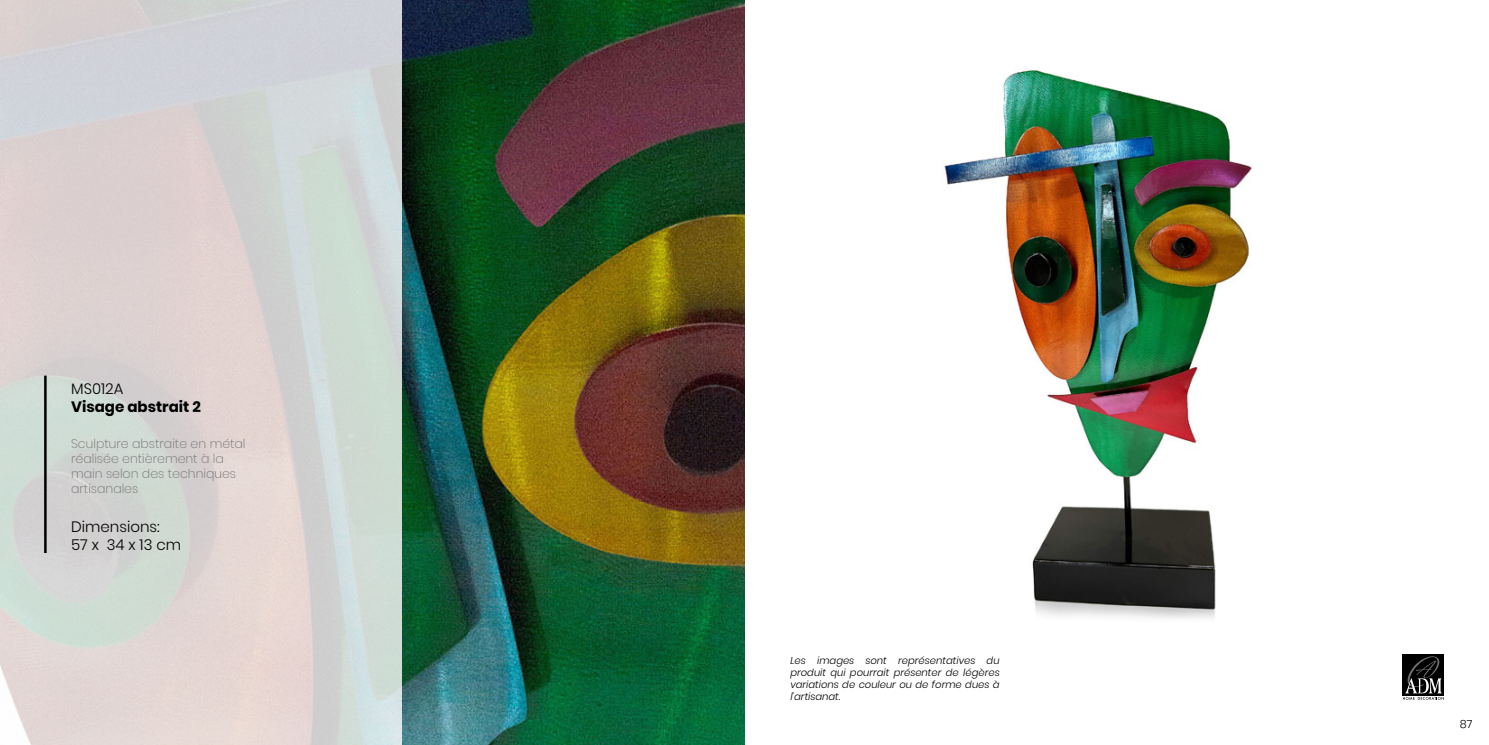
<style>
.page{position:relative;width:1489px;height:745px;background:#fff}
.page>*{position:absolute;margin:0;border:0;box-sizing:border-box;transform-origin:0 0}
.t1{font:300 15px/18px "Poppins";color:#000}
.t2{font:700 15px "Poppins";color:#000}
.t3{font:200 12.5px/15px "Poppins";color:#706f6f}
.t4{font:300 11.25px "Poppins";color:#000}
.t5{font:italic 300 10px/12px "Poppins";color:#000;text-align:justify}
</style>
<div class="page">
<div style="left:1402px;top:654px;width:41px;height:41px;background:#000"></div>
<svg style="left:1402px;top:656px;width:41px;height:43px"></svg>
<img style="left:944px;top:70px;width:308px;height:548px">
<img style="left:401px;top:0;width:343px;height:744px">
<svg style="left:0;top:0;width:401px;height:744px;background:#d7d5d3"></svg>
<hr style="left:44px;top:375px;width:3px;height:177px;background:#000">
<h1 class="t1" style="left:71px;top:379px;width:54px">MS012A</h1>
<h1 class="t2" style="left:71px;top:397px;width:131px">Visage abstrait 2</h1>
<p class="t3" style="left:71px;top:436px;width:176px">Sculpture abstraite en métal réalisée entièrement à la main selon des techniques artisanales</p>
<h1 class="t1" style="left:71px;top:517px;width:111px">Dimensions:<br>57 x 34 x 13 cm</h1>
<p class="t5" style="left:790px;top:653px;width:211px">Les images sont représentatives du produit qui pourrait présenter de légères variations de couleur ou de forme dues à l’artisanat.</p>
<p class="t4" style="left:1459px;top:716px;width:14px">87</p>
</div>
